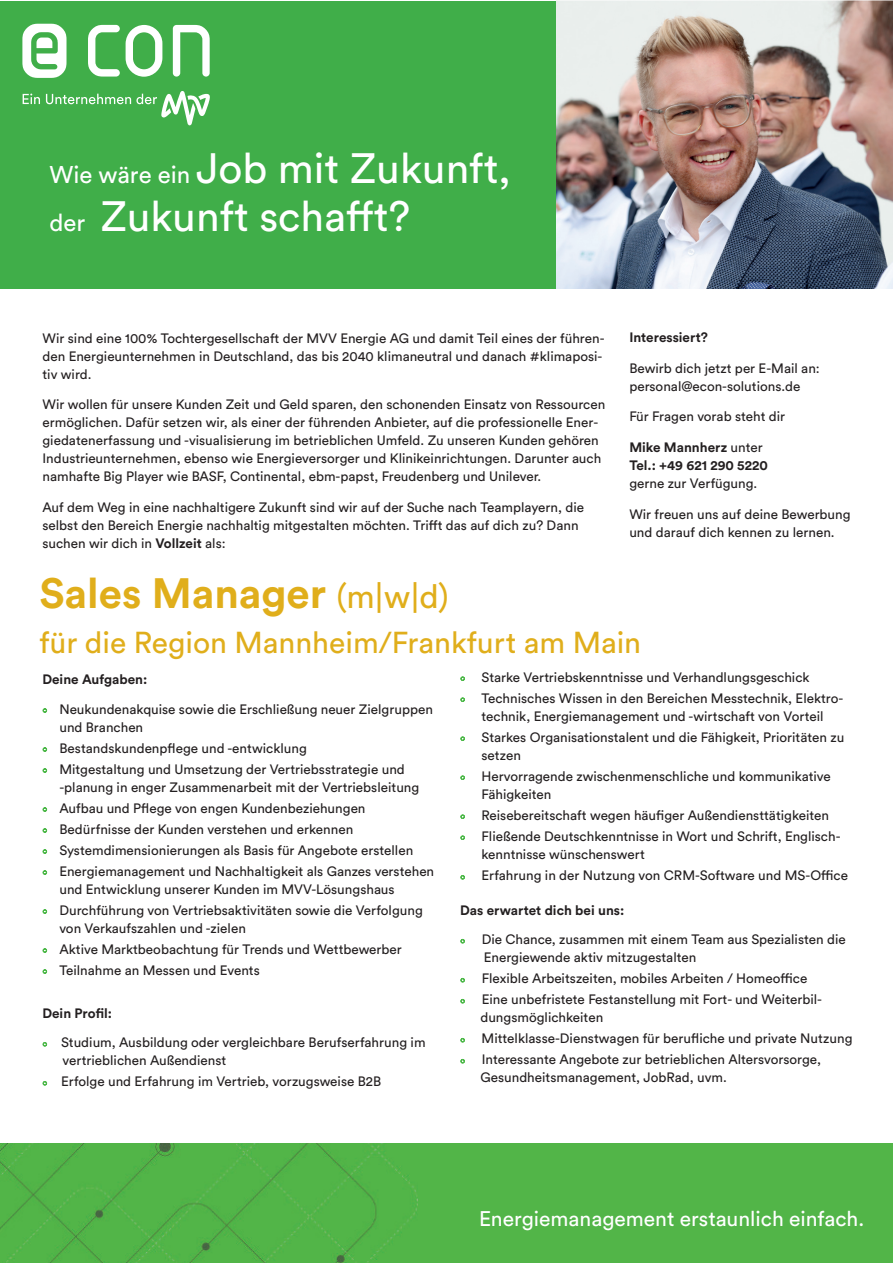
<style>
.page{position:relative;width:893px;height:1263px;background:#fff}
.page>*{position:absolute;margin:0;border:0;box-sizing:border-box;transform-origin:0 0}
.t1{font:42px/47.7px "Circular Pro";color:#fff}
.t2{font:700 42px "Circular Pro";color:#e0ae1b}
.t3{font:30px "Circular Pro";color:#e0ae1b}
.t4{font:21px "Circular Pro";color:#fff}
.t5{font:13.5px/18px "Circular Pro";color:#231f20}
.t6{font:700 13.5px/18px "Circular Pro";color:#231f20}
.s1{font-size:24px}
.s2{font-weight:700}
.s3{font-weight:400}
.s4{font-weight:400;font-size:33px}
.s5{font-family:"Arial";font-weight:900;font-size:8.25px;color:#4cb848}
</style>
<div class="page">
<div style="left:0;top:1144px;width:893px;height:119px;background:#52b548"></div>
<div style="left:0;top:1px;width:886px;height:287px;background:#40ae49"></div>
<svg style="left:23px;top:94px;width:17px;height:10px"></svg>
<svg style="left:46px;top:91px;width:164px;height:34px"></svg>
<svg style="left:22px;top:24px;width:188px;height:54px"></svg>
<img style="left:557px;top:1px;width:336px;height:287px">
<h1 class="t1" style="left:49px;top:142px;width:463px"><span class="s1">Wie wäre ein</span> Job mit Zukunft, <span class="s1">der</span> Zukunft schafft?</h1>
<p class="t5" style="left:43px;top:328px;width:564px">Wir sind eine 100% Tochtergesellschaft der MVV Energie AG und damit Teil eines der führen&shy;den Energieunternehmen in Deutschland, das bis 2040 klimaneutral und danach #klimaposi&shy;tiv wird.</p>
<p class="t5" style="left:43px;top:395px;width:564px">Wir wollen für unsere Kunden Zeit und Geld sparen, den schonenden Einsatz von Ressourcen ermöglichen. Dafür setzen wir, als einer der führenden Anbieter, auf die professionelle Ener&shy;giedatenerfassung und -visualisierung im betrieblichen Umfeld. Zu unseren Kunden gehören Industrieunternehmen, ebenso wie Energieversorger und Klinikeinrichtungen. Darunter auch namhafte Big Player wie BASF, Continental, ebm-papst, Freudenberg und Unilever.</p>
<p class="t5" style="left:43px;top:498px;width:543px">Auf dem Weg in eine nachhaltigere Zukunft sind wir auf der Suche nach Teamplayern, die selbst den Bereich Energie nachhaltig mitgestalten möchten. Trifft das auf dich zu? Dann suchen wir dich in <span class="s2">Vollzeit</span> als:</p>
<p class="t6" style="left:629px;top:328px;width:80px">Interessiert?</p>
<p class="t5" style="left:629px;top:358px;width:192px">Bewirb dich jetzt per E-Mail an: personal@econ-solutions.de</p>
<p class="t5" style="left:629px;top:407px;width:157px">Für Fragen vorab steht dir</p>
<p class="t6" style="left:629px;top:438px;width:140px">Mike Mannherz <span class="s3">unter<br></span>Tel.: +49 621 290 5220</p>
<p class="t5" style="left:629px;top:474px;width:130px">gerne zur Verfügung.</p>
<p class="t5" style="left:629px;top:505px;width:223px">Wir freuen uns auf deine Bewerbung und darauf dich kennen zu lernen.</p>
<h1 class="t2" style="left:39px;top:564px;width:411px">Sales Manager <span class="s4">(m|w|d)</span></h1>
<h2 class="t3" style="left:39px;top:622px;width:603px">für die Region Mannheim/Frankfurt am Main</h2>
<p class="t6" style="left:42px;top:670px;width:106px">Deine Aufgaben:</p>
<p class="t5" style="left:59px;top:699px;width:375px;text-indent:-17px"><span class="s5">○</span> Neukundenakquise sowie die Erschließung neuer Zielgruppen und Branchen</p>
<p class="t5" style="left:42px;top:738px;width:266px"><span class="s5">○</span> Bestandskundenpflege und -entwicklung</p>
<p class="t5" style="left:59px;top:759px;width:361px;text-indent:-17px"><span class="s5">○</span> Mitgestaltung und Umsetzung der Vertriebsstrategie und -planung in enger Zusammenarbeit mit der Vertriebsleitung</p>
<p class="t5" style="left:42px;top:798px;width:325px"><span class="s5">○</span> Aufbau und Pflege von engen Kundenbeziehungen</p>
<p class="t5" style="left:42px;top:819px;width:312px"><span class="s5">○</span> Bedürfnisse der Kunden verstehen und erkennen</p>
<p class="t5" style="left:42px;top:840px;width:372px"><span class="s5">○</span> Systemdimensionierungen als Basis für Angebote erstellen</p>
<p class="t5" style="left:59px;top:861px;width:376px;text-indent:-17px"><span class="s5">○</span> Energiemanagement und Nachhaltigkeit als Ganzes verstehen und Entwicklung unserer Kunden im MVV-Lösungshaus</p>
<p class="t5" style="left:59px;top:900px;width:365px;text-indent:-17px"><span class="s5">○</span> Durchführung von Vertriebsaktivitäten sowie die Verfolgung von Verkaufszahlen und -zielen</p>
<p class="t5" style="left:42px;top:939px;width:361px"><span class="s5">○</span> Aktive Marktbeobachtung für Trends und Wettbewerber</p>
<p class="t5" style="left:42px;top:960px;width:219px"><span class="s5">○</span> Teilnahme an Messen und Events</p>
<p class="t6" style="left:42px;top:1003px;width:71px">Dein Profil:</p>
<p class="t5" style="left:63px;top:1033px;width:364px;text-indent:-20px"><span class="s5">○</span> Studium, Ausbildung oder vergleichbare Berufserfahrung im vertrieblichen Außendienst</p>
<p class="t5" style="left:42px;top:1072px;width:340px"><span class="s5">○</span> Erfolge und Erfahrung im Vertrieb, vorzugsweise B2B</p>
<p class="t5" style="left:460px;top:667px;width:351px"><span class="s5">○</span> Starke Vertriebskenntnisse und Verhandlungsgeschick</p>
<p class="t5" style="left:460px;top:688px;width:385px;text-align:center"><span class="s5">○</span> Technisches Wissen in den Bereichen Messtechnik, Elektro&shy;technik, Energiemanagement und -wirtschaft von Vorteil</p>
<p class="t5" style="left:481px;top:727px;width:364px;text-indent:-21px"><span class="s5">○</span> Starkes Organisationstalent und die Fähigkeit, Prioritäten zu setzen</p>
<p class="t5" style="left:481px;top:766px;width:351px;text-indent:-21px"><span class="s5">○</span> Hervorragende zwischenmenschliche und kommunikative<br>Fähigkeiten</p>
<p class="t5" style="left:460px;top:805px;width:370px"><span class="s5">○</span> Reisebereitschaft wegen häufiger Außendiensttätigkeiten</p>
<p class="t5" style="left:481px;top:826px;width:361px;text-indent:-21px"><span class="s5">○</span> Fließende Deutschkenntnisse in Wort und Schrift, Englisch&shy;kenntnisse wünschenswert</p>
<p class="t5" style="left:460px;top:866px;width:389px"><span class="s5">○</span> Erfahrung in der Nutzung von CRM-Software und MS-Office</p>
<p class="t6" style="left:460px;top:900px;width:166px">Das erwartet dich bei uns:</p>
<p class="t5" style="left:484px;top:930px;width:363px;text-indent:-24px"><span class="s5">○</span> Die Chance, zusammen mit einem Team aus Spezialisten die<br>Energiewende aktiv mitzugestalten</p>
<p class="t5" style="left:460px;top:969px;width:349px"><span class="s5">○</span> Flexible Arbeitszeiten, mobiles Arbeiten / Homeoffice</p>
<p class="t5" style="left:480px;top:990px;width:343px;text-indent:-20px"><span class="s5">○</span> Eine unbefristete Festanstellung mit Fort- und Weiterbil&shy;dungsmöglichkeiten</p>
<p class="t5" style="left:460px;top:1029px;width:394px"><span class="s5">○</span> Mittelklasse-Dienstwagen für berufliche und private Nutzung</p>
<p class="t5" style="left:480px;top:1050px;width:342px;text-indent:-20px"><span class="s5">○</span> Interessante Angebote zur betrieblichen Altersvorsorge,<br>Gesundheitsmanagement, JobRad, uvm.</p>
<h3 class="t4" style="left:479px;top:1204px;width:387px">Energiemanagement erstaunlich einfach.</h3>
</div>
